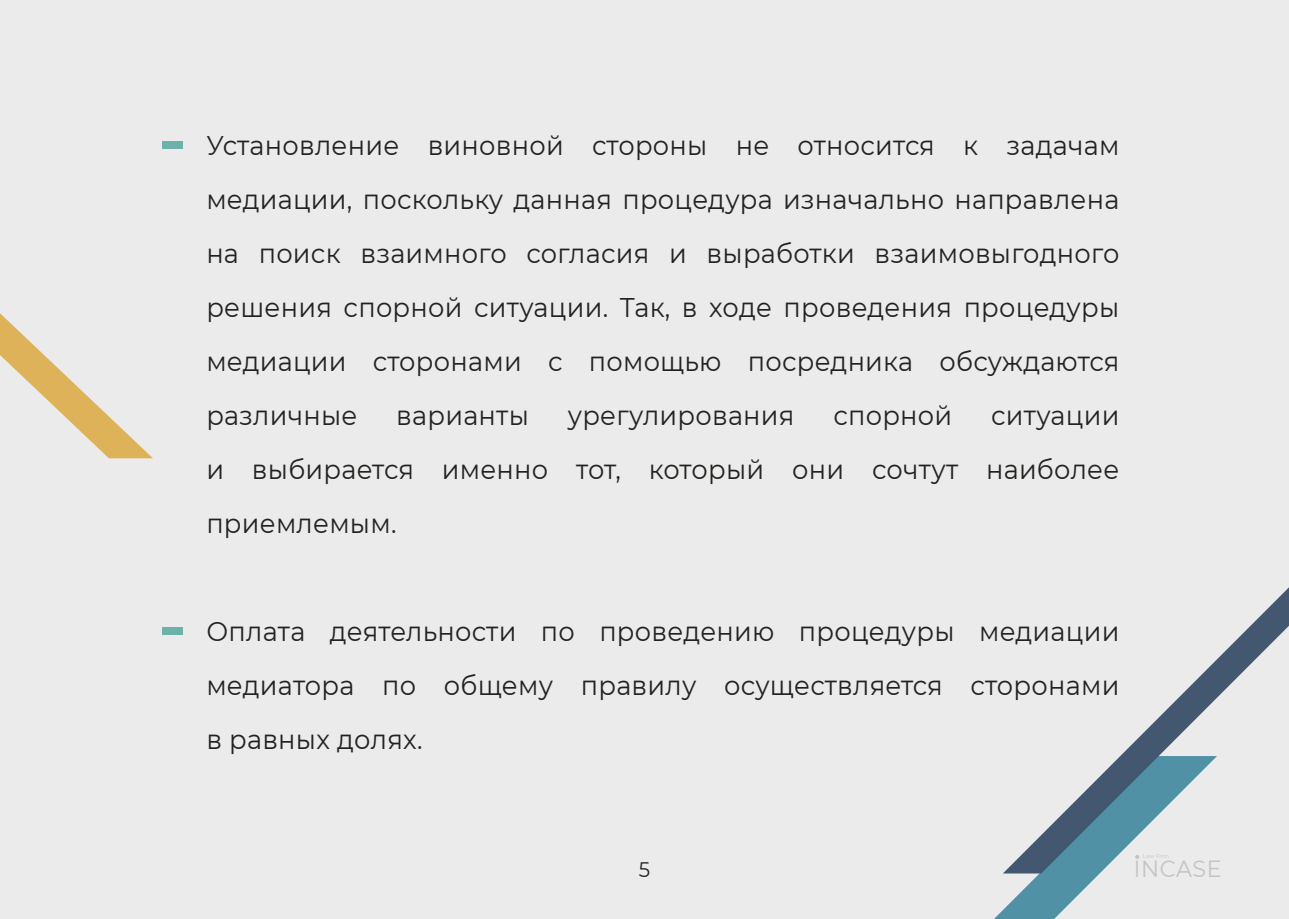
<style>
.page{position:relative;width:1289px;height:919px;background:#fff}
.page>*{position:absolute;margin:0;border:0;box-sizing:border-box;transform-origin:0 0}
.t1{font:27px/54px "Montserrat";letter-spacing:.01em;color:#222220;text-align:justify;scale:.95 1}
.t2{font:23.4px "Montserrat";letter-spacing:.02em;color:#c4c4c4;scale:.95 1}
.t3{font:21px "Montserrat";color:#222220;scale:.95 1}
</style>
<div class="page">
<div style="left:0;top:0;width:1288px;height:918px;background:#ebebeb"></div>
<div style="left:162px;top:141px;width:21px;height:8px;background:#6cb2aa"></div>
<div style="left:162px;top:627px;width:21px;height:7px;background:#6cb2aa"></div>
<svg style="left:1120px;top:588px;width:168px;height:169px"></svg>
<svg style="left:0;top:313px;width:153px;height:145px"></svg>
<svg style="left:995px;top:756px;width:221px;height:162px"></svg>
<p class="t1" style="left:206px;top:117px;width:962px">Установление виновной стороны не относится к задачам медиации, поскольку данная процедура изначально направлена на поиск взаимного согласия и выработки взаимовыгодного решения спорной ситуации. Так, в ходе проведения процедуры медиации сторонами с помощью посредника обсуждаются различные</p>
<p class="t1" style="left:396px;top:387px;width:141px">варианты</p>
<p class="t1" style="left:567px;top:387px;width:240px">урегулирования</p>
<p class="t1" style="left:833px;top:387px;width:127px">спорной</p>
<p class="t1" style="left:206px;top:387px;width:962px;text-indent:784px">ситуации и выбирается именно тот, который они сочтут наиболее приемлемым.</p>
<p class="t1" style="left:206px;top:603px;width:962px">Оплата деятельности по проведению процедуры медиации медиатора по общему правилу осуществляется сторонами в равных долях.</p>
<p class="t3" style="left:639px;top:854px;width:13px">5</p>
<p class="t2" style="left:1133px;top:852px;width:94px">INCASE</p>
</div>
